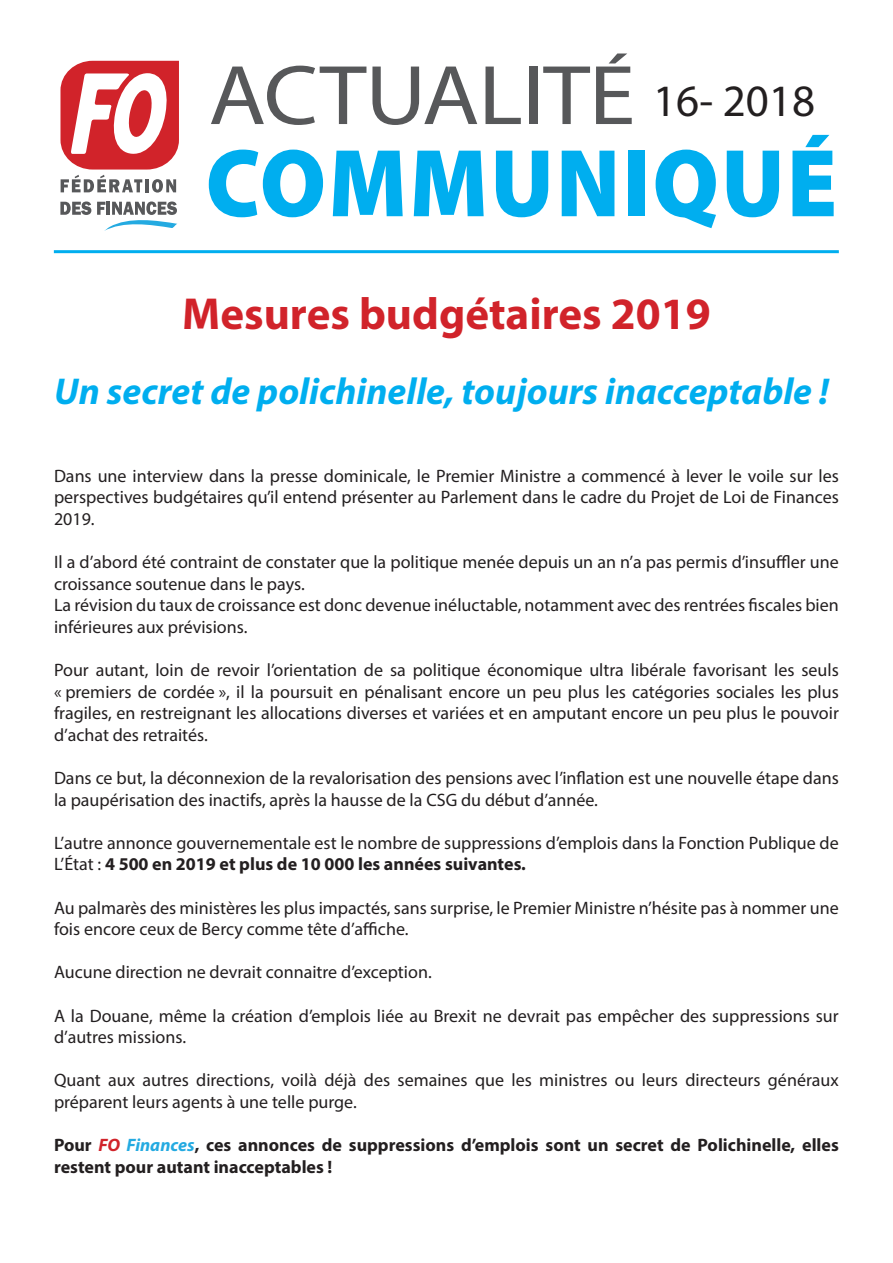
<style>
.page{position:relative;width:893px;height:1263px;background:#fff}
.page>*{position:absolute;margin:0;border:0;box-sizing:border-box;transform-origin:0 0}
.t1{font:700 45px "Myriad Pro";color:#d1232a}
.t2{font:45px "Myriad Pro";color:#231f20}
.t3{font:italic 700 37.5px "Myriad Pro";color:#00aeef}
.Sans_interligne{font:18px/21.6px "Myriad Pro";color:#231f20}
.Sans_interligne-2{font:700 18px/21.6px "Myriad Pro";color:#231f20}
.s1{font-weight:700}
.s2{font-style:italic;color:#d1232a}
.s3{font-style:italic;color:#24aae1}
</style>
<div class="page">
<svg style="left:211px;top:66px;width:155px;height:59px"></svg>
<svg style="left:372px;top:67px;width:105px;height:58px"></svg>
<svg style="left:485px;top:67px;width:36px;height:57px"></svg>
<div style="left:529px;top:67px;width:8px;height:57px;background:#57585a"></div>
<svg style="left:543px;top:67px;width:47px;height:57px"></svg>
<svg style="left:596px;top:54px;width:36px;height:70px"></svg>
<svg style="left:209px;top:150px;width:114px;height:67px"></svg>
<svg style="left:333px;top:151px;width:70px;height:65px"></svg>
<svg style="left:414px;top:151px;width:70px;height:65px"></svg>
<svg style="left:496px;top:151px;width:52px;height:66px"></svg>
<svg style="left:562px;top:151px;width:52px;height:65px"></svg>
<div style="left:628px;top:151px;width:17px;height:65px;background:#00aeef"></div>
<svg style="left:656px;top:150px;width:60px;height:78px"></svg>
<svg style="left:727px;top:151px;width:52px;height:66px"></svg>
<svg style="left:792px;top:135px;width:42px;height:81px"></svg>
<hr style="left:54px;top:250px;width:785px;height:3px;background:#00aeef">
<svg style="left:60px;top:61px;width:119px;height:132px"></svg>
<svg style="left:60px;top:201px;width:31px;height:14px"></svg>
<svg style="left:97px;top:201px;width:80px;height:30px"></svg>
<p class="t2" style="left:653px;top:73px;width:163px">16- 2018</p>
<p class="t1" style="left:182px;top:285px;width:530px">Mesures budgétaires 2019</p>
<p class="t3" style="left:54px;top:367px;width:776px">Un secret de polichinelle, toujours inacceptable !</p>
<p class="Sans_interligne" style="left:54px;top:464px;width:786px;text-align:justify">Dans une interview dans la presse dominicale, le Premier Ministre a commencé à lever le voile sur les perspectives budgétaires qu’il entend présenter au Parlement dans le cadre du Projet de Loi de Finances 2019.</p>
<p class="Sans_interligne" style="left:54px;top:551px;width:786px">Il a d’abord été contraint de constater que la politique menée depuis un an n’a pas permis d’insuffler une croissance soutenue dans le pays.</p>
<p class="Sans_interligne" style="left:54px;top:594px;width:786px">La révision du taux de croissance est donc devenue inéluctable, notamment avec des rentrées fiscales bien inférieures aux prévisions.</p>
<p class="Sans_interligne" style="left:54px;top:659px;width:786px;text-align:justify">Pour autant, loin de revoir l’orientation de sa politique économique ultra libérale favorisant les seuls « premiers de cordée », il la poursuit en pénalisant encore un peu plus les catégories sociales les plus fragiles, en restreignant les allocations diverses et variées et en amputant encore un peu plus le pouvoir d’achat des retraités.</p>
<p class="Sans_interligne" style="left:54px;top:767px;width:786px">Dans ce but, la déconnexion de la revalorisation des pensions avec l’inflation est une nouvelle étape dans la paupérisation des inactifs, après la hausse de la CSG du début d’année.</p>
<p class="Sans_interligne" style="left:54px;top:832px;width:786px">L’autre annonce gouvernementale est le nombre de suppressions d’emplois dans la Fonction Publique de<br>L’État : <span class="s1">4 500 en 2019 et plus de 10 000 les années suivantes.</span></p>
<p class="Sans_interligne" style="left:54px;top:896px;width:786px">Au palmarès des ministères les plus impactés, sans surprise, le Premier Ministre n’hésite pas à nommer une fois encore ceux de Bercy comme tête d’affiche.</p>
<p class="Sans_interligne" style="left:54px;top:961px;width:379px">Aucune direction ne devrait connaitre d’exception.</p>
<p class="Sans_interligne" style="left:54px;top:1004px;width:786px">A la Douane, même la création d’emplois liée au Brexit ne devrait pas empêcher des suppressions sur d’autres missions.</p>
<p class="Sans_interligne" style="left:54px;top:1069px;width:786px">Quant aux autres directions, voilà déjà des semaines que les ministres ou leurs directeurs généraux préparent leurs agents à une telle purge.</p>
<p class="Sans_interligne-2" style="left:54px;top:1134px;width:786px">Pour <span class="s2">FO</span> <span class="s3">Finances</span>, ces annonces de suppressions d’emplois sont un secret de Polichinelle, elles restent pour autant inacceptables !</p>
</div>
